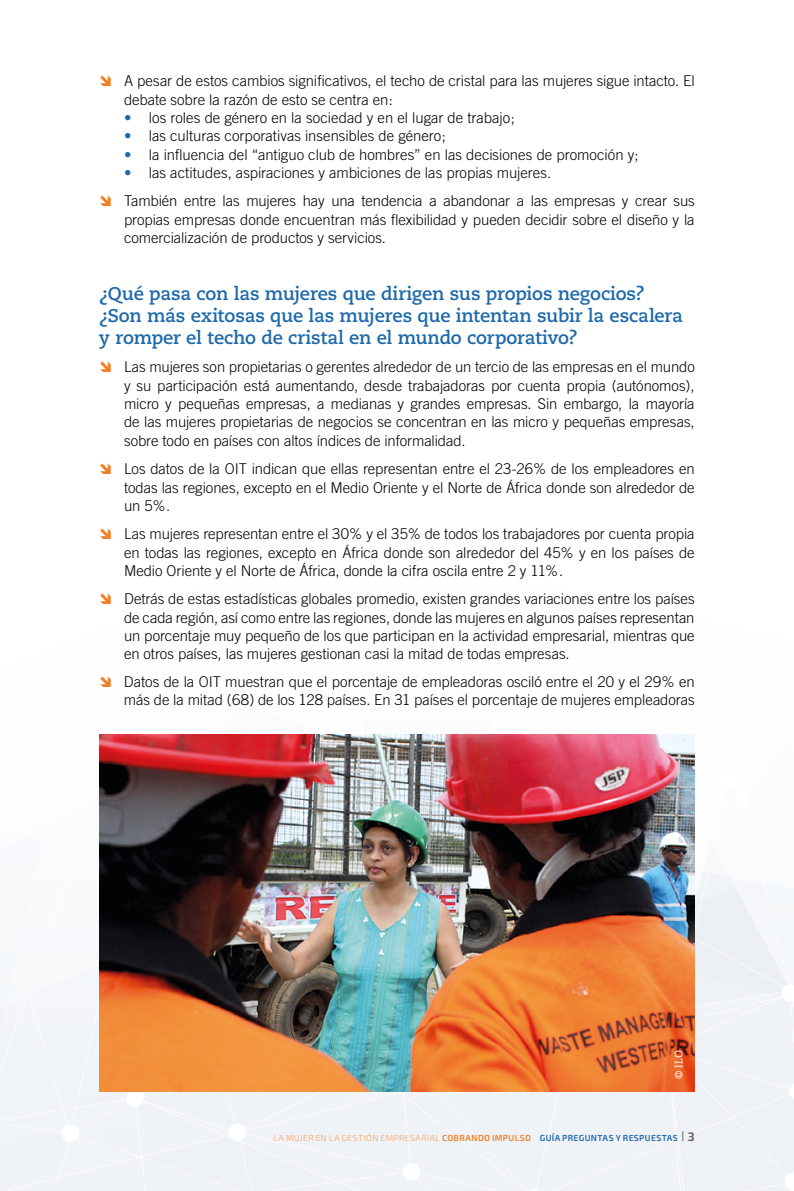
<style>
.page{position:relative;width:794px;height:1191px;background:#fff}
.page>*{position:absolute;margin:0;border:0;box-sizing:border-box;transform-origin:0 0}
.t1{font:700 18.38px/22.1px "Caecilia LT Std";letter-spacing:-.01em;color:#1e69ab}
.t2{font:300 14.88px/18.4px "Trade Gothic";letter-spacing:-.005em;color:#000}
.t3{font:10.5px "Caecilia LT Std";color:#fff}
.t4{font:300 8.75px "Exo 2.0";letter-spacing:.04em;color:#f6a361}
.s1{font-weight:700;color:#1e69ab}
.s2{font-weight:600;color:#f07e26}
.s3{font-weight:600;color:#1e69ab}
.s4{font-size:14px;color:#686868}
.s5{font-weight:700;font-size:12.25px;color:#686868}
</style>
<div class="page">
<img style="left:0;top:984px;width:1px;height:207px">
<img style="left:1px;top:734px;width:793px;height:457px">
<img style="left:99px;top:734px;width:595px;height:357px">
<p class="t2" style="left:124px;top:71px;width:572px">A pesar de estos cambios significativos, el techo de cristal para las mujeres sigue intacto. El debate sobre la razón de esto se centra en:</p>
<p class="t2" style="left:124px;top:108px;width:392px"><span class="s1">•</span> los roles de género en la sociedad y en el lugar de trabajo;</p>
<p class="t2" style="left:124px;top:127px;width:323px"><span class="s1">•</span> las culturas corporativas insensibles de género;</p>
<p class="t2" style="left:124px;top:145px;width:516px"><span class="s1">•</span> la influencia del “antiguo club de hombres” en las decisiones de promoción y;</p>
<p class="t2" style="left:124px;top:158px;width:572px;line-height:28.3px"><span class="s1">•</span> las actitudes, aspiraciones y ambiciones de las propias mujeres.<br>También entre las mujeres hay una tendencia a abandonar a las empresas y crear sus</p>
<p class="t2" style="left:124px;top:210px;width:572px">propias empresas donde encuentran más flexibilidad y pueden decidir sobre el diseño y la comercialización de productos y servicios.</p>
<p class="t1" style="left:99px;top:283px;width:585px">¿Qué pasa con las mujeres que dirigen sus propios negocios? ¿Son más exitosas que las mujeres que intentan subir la escalera y romper el techo de cristal en el mundo corporativo?</p>
<p class="t2" style="left:124px;top:358px;width:572px;text-align:justify">Las mujeres son propietarias o gerentes alrededor de un tercio de las empresas en el mundo y su participación está aumentando, desde trabajadoras por cuenta propia (autónomos), micro y pequeñas empresas, a medianas y grandes empresas. Sin embargo, la mayoría de las mujeres propietarias de negocios se concentran en las micro y pequeñas empresas, sobre todo en países con altos índices de informalidad.</p>
<p class="t2" style="left:124px;top:459px;width:572px;text-align:justify">Los datos de la OIT indican que ellas representan entre el 23-26% de los empleadores en todas las regiones, excepto en el Medio Oriente y el Norte de África donde son alrededor de un 5%.</p>
<p class="t2" style="left:124px;top:524px;width:572px;text-align:justify">Las mujeres representan entre el 30% y el 35% de todos los trabajadores por cuenta propia en todas las regiones, excepto en África donde son alrededor del 45% y en los países de Medio Oriente y el Norte de África, donde la cifra oscila entre 2 y 11%.</p>
<p class="t2" style="left:124px;top:589px;width:572px;text-align:justify">Detrás de estas estadísticas globales promedio, existen grandes variaciones entre los países de cada región, así como entre las regiones, donde las mujeres en algunos países representan un porcentaje muy pequeño de los que participan en la actividad empresarial, mientras que en otros países, las mujeres gestionan casi la mitad de todas empresas.</p>
<p class="t2" style="left:124px;top:672px;width:572px">Datos de la OIT muestran que el porcentaje de empleadoras osciló entre el 20 y el 29% en más de la mitad (68) de los 128 países. En 31 países el porcentaje de mujeres empleadoras</p>
<p class="t3" style="left:672px;top:1079px;width:31px;rotate:-90deg">© ILO</p>
<p class="t4" style="left:273px;top:1133px;width:423px">LA MUJER EN LA GESTIÓN EMPRESARIAL <span class="s2">COBRANDO IMPULSO</span> <span class="s3">GUÍA PREGUNTAS Y RESPUESTAS</span> <span class="s4">I</span> <span class="s5">3</span></p>
</div>
